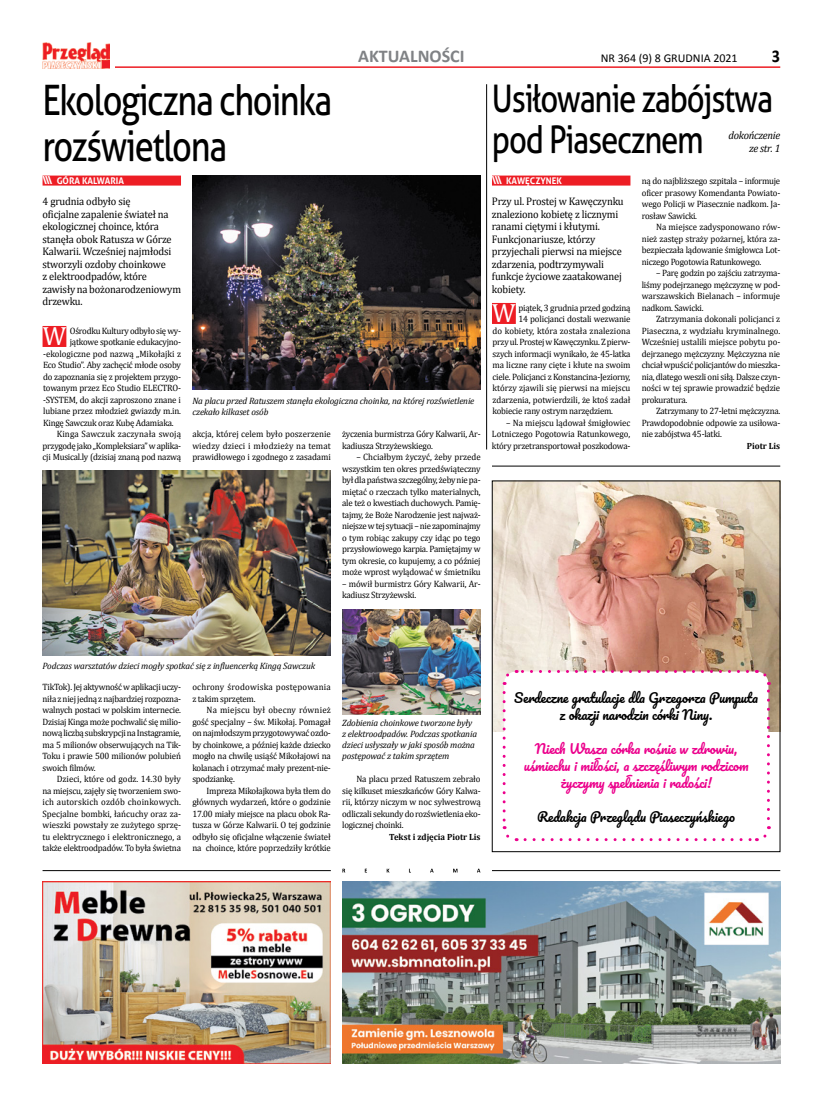
<style>
.page{position:relative;width:820px;height:1106px;background:#fff}
.page>*{position:absolute;margin:0;border:0;box-sizing:border-box;transform-origin:0 0}
.t1{font:42px/46px "Aller";letter-spacing:-.04em;color:#000;scale:.82 1}
.t2{font:38px/41px "Aller";letter-spacing:-.04em;color:#000;scale:.82 1}
.t3{font:26.5px "Cambria";color:#fff;scale:.96 1}
.t4{font:700 18px "Calibri";color:#808285}
.t5{font:700 18px "Calibri";color:#000;scale:.9 1}
.t6{font:13px/17px "Pacifico";color:#000;text-align:center}
.t7{font:13px/17px "Pacifico";color:#ec008c;text-align:center}
.t8{font:12px "Calibri";color:#000}
.t9{font:11px/12.5px "Cambria";letter-spacing:-.015em;color:#000;scale:.95 1}
.t10{font:italic 11px/12.5px "Cambria";letter-spacing:-.025em;color:#000;text-align:right;scale:.96 1}
.t11{font:9.2px/11.5px "Cambria";letter-spacing:-.025em;color:#000;text-align:justify;scale:.96 1}
.t12{font:italic 9.2px/11px "Cambria";letter-spacing:-.015em;color:#000}
.t13{font:9.2px/11.5px "Cambria";letter-spacing:.015em;color:#000;scale:.96 1}
.t14{font:9.2px "Cambria";color:#000;scale:.96 1}
.t15{font:9.2px "Cambria";letter-spacing:.005em;color:#000;scale:.96 1}
.t16{font:700 9.2px "Aller";color:#fff;scale:.96 1}
.t17{font:700 9px "Cambria";color:#000;scale:.96 1}
.s1{font-size:11px}
</style>
<div class="page">
<hr style="left:43px;top:66px;width:737px;height:2px;background:#ed1d24">
<div style="left:43px;top:42px;width:71px;height:26px;background:#fff"></div>
<img style="left:43px;top:42px;width:67px;height:26px">
<img style="left:494px;top:482px;width:284px;height:249px">
<div style="left:504px;top:671px;width:264px;height:168px;background:#fff;border-radius:12px"></div>
<svg style="left:502px;top:692px;width:15px;height:150px"></svg>
<svg style="left:525px;top:826px;width:246px;height:15px"></svg>
<svg style="left:756px;top:668px;width:13px;height:150px"></svg>
<svg style="left:501px;top:670px;width:246px;height:15px"></svg>
<img style="left:342px;top:882px;width:438px;height:181px">
<img style="left:43px;top:882px;width:288px;height:181px">
<div style="left:43px;top:175px;width:138px;height:10px;background:#ed1d24"></div>
<div style="left:43px;top:326px;width:23px;height:21px;background:#ed1d24"></div>
<div style="left:492px;top:175px;width:138px;height:10px;background:#ed1d24"></div>
<div style="left:492px;top:303px;width:23px;height:21px;background:#ed1d24"></div>
<img style="left:192px;top:176px;width:288px;height:214px">
<img style="left:43px;top:471px;width:288px;height:184px">
<img style="left:342px;top:609px;width:138px;height:105px">
<div style="left:492px;top:480px;width:288px;height:372px;border:1px solid #000"></div>
<svg style="left:342px;top:868px;width:138px;height:4px"></svg>
<hr style="left:43px;top:870px;width:288px;height:1px;background:#000">
<hr style="left:492px;top:870px;width:288px;height:1px;background:#000">
<hr style="left:486px;top:84px;width:1px;height:365px;background:#000">
<hr style="left:492px;top:466px;width:288px;height:1px;background:#000">
<h1 class="t1" style="left:43px;top:77px;width:355px">Ekologiczna choinka rozświetlona</h1>
<h3 class="t4" style="left:358px;top:45px;width:108px">AKTUALNOŚCI</h3>
<h3 class="t8" style="left:600px;top:51px;width:138px">NR 364 (9) 8 GRUDNIA 2021</h3>
<h3 class="t5" style="left:771px;top:45px;width:11px">3</h3>
<h2 class="t2" style="left:492px;top:78px;width:344px">Usiłowanie zabójstwa pod Piasecznem</h2>
<p class="t10" style="left:728px;top:128px;width:55px">dokończenie ze str. 1</p>
<p class="t16" style="left:43px;top:175px;width:86px"><span class="s1">\\\</span> GÓRA KALWARIA</p>
<p class="t9" style="left:43px;top:195px;width:147px">4 grudnia odbyło się<br>oficjalne zapalenie świateł na ekologicznej choince, która stanęła obok Ratusza w Górze<br>Kalwarii. Wcześniej najmłodsi stworzyli ozdoby choinkowe<br>z elektroodpadów, które zawisły na bożonarodzeniowym drzewku.</p>
<h3 class="t3" style="left:43px;top:320px;width:26px">W</h3>
<p class="t11" style="left:70px;top:325px;width:117px">Ośrodku Kultury odbyło się wy-</p>
<p class="t11" style="left:70px;top:336px;width:117px">jątkowe spotkanie edukacyjno-</p>
<p class="t14" style="left:43px;top:348px;width:145px">-ekologiczne pod nazwą „Mikołajki z</p>
<p class="t11" style="left:43px;top:359px;width:145px">Eco Studio”. Aby zachęcić młode osoby</p>
<p class="t11" style="left:43px;top:371px;width:145px">do zapoznania się z projektem przygo-</p>
<p class="t11" style="left:43px;top:382px;width:145px">towanym przez Eco Studio ELECTRO-</p>
<p class="t11" style="left:43px;top:394px;width:145px">-SYSTEM, do akcji zaproszono znane i</p>
<p class="t11" style="left:43px;top:405px;width:145px">lubiane przez młodzież gwiazdy m.in.</p>
<p class="t11" style="left:43px;top:417px;width:137px">Kingę Sawczuk oraz Kubę Adamiaka.</p>
<p class="t13" style="left:57px;top:428px;width:131px">Kinga Sawczuk zaczynała swoją</p>
<p class="t11" style="left:43px;top:440px;width:146px">przygodę jako „Kompleksiara” w aplika-</p>
<p class="t11" style="left:43px;top:451px;width:146px">cji Musical.ly (dzisiaj znaną pod nazwą</p>
<p class="t12" style="left:192px;top:395px;width:283px">Na placu przed Ratuszem stanęła ekologiczna choinka, na której rozświetlenie czekało kilkaset osób</p>
<p class="t11" style="left:192px;top:428px;width:146px">akcja, której celem było poszerzenie wiedzy dzieci i młodzieży na temat prawidłowego i zgodnego z zasadami</p>
<p class="t11" style="left:342px;top:428px;width:146px">życzenia burmistrza Góry Kalwarii, Ar&shy;kadiusza Strzyżewskiego.</p>
<p class="t11" style="left:342px;top:451px;width:146px;text-indent:14px">– Chciałbym życzyć, żeby przede wszystkim ten okres przedświąteczny był dla państwa szczególny, żeby nie pa&shy;miętać o rzeczach tylko materialnych, ale też o kwestiach duchowych. Pamię&shy;tajmy, że Boże Narodzenie jest najważ&shy;niejsze w tej sytuacji – nie zapominajmy o tym robiąc zakupy czy idąc po tego przysłowiowego karpia. Pamiętajmy w tym okresie, co kupujemy, a co później może wprost wylądować w śmietniku</p>
<p class="t11" style="left:342px;top:578px;width:146px">– mówił burmistrz Góry Kalwarii, Ar&shy;kadiusz Strzyżewski.</p>
<p class="t16" style="left:492px;top:175px;width:74px"><span class="s1">\\\</span> KAWĘCZYNEK</p>
<p class="t9" style="left:492px;top:195px;width:140px">Przy ul. Prostej w Kawęczynku znaleziono kobietę z licznymi ranami ciętymi i kłutymi.<br>Funkcjonariusze, którzy przyjechali pierwsi na miejsce zdarzenia, podtrzymywali funkcje życiowe zaatakowanej kobiety.</p>
<h3 class="t3" style="left:492px;top:297px;width:26px">W</h3>
<p class="t11" style="left:518px;top:302px;width:118px">piątek, 3 grudnia przed godziną</p>
<p class="t11" style="left:518px;top:313px;width:118px">14 policjanci dostali wezwanie</p>
<p class="t15" style="left:492px;top:325px;width:145px">do kobiety, która została znaleziona</p>
<p class="t11" style="left:492px;top:336px;width:145px">przy ul. Prostej w Kawęczynku. Z pierw-</p>
<p class="t11" style="left:492px;top:348px;width:145px">szych informacji wynikało, że 45-latka</p>
<p class="t11" style="left:492px;top:359px;width:145px">ma liczne rany cięte i kłute na swoim</p>
<p class="t11" style="left:492px;top:371px;width:145px">ciele. Policjanci z Konstancina-Jeziorny,</p>
<p class="t14" style="left:492px;top:382px;width:145px">którzy zjawili się pierwsi na miejscu</p>
<p class="t11" style="left:492px;top:394px;width:145px">zdarzenia, potwierdzili, że ktoś zadał</p>
<p class="t11" style="left:492px;top:405px;width:127px">kobiecie rany ostrym narzędziem.</p>
<p class="t11" style="left:492px;top:417px;width:146px;text-indent:14px">– Na miejscu lądował śmigłowiec Lotniczego Pogotowia Ratunkowego, który przetransportował poszkodowa-</p>
<p class="t11" style="left:641px;top:175px;width:146px">ną do najbliższego szpitala – informuje oficer prasowy Komendanta Powiato&shy;wego Policji w Piasecznie nadkom. Ja&shy;rosław Sawicki.</p>
<p class="t11" style="left:641px;top:221px;width:146px;text-indent:14px">Na miejsce zadysponowano rów&shy;nież zastęp straży pożarnej, która za&shy;bezpieczała lądowanie śmigłowca Lot&shy;niczego Pogotowia Ratunkowego.</p>
<p class="t11" style="left:641px;top:267px;width:146px;text-indent:14px">– Parę godzin po zajściu zatrzyma&shy;liśmy podejrzanego mężczyznę w pod&shy;warszawskich Bielanach – informuje nadkom. Sawicki.</p>
<p class="t11" style="left:641px;top:313px;width:146px;text-indent:14px">Zatrzymania dokonali policjanci z Piaseczna, z wydziału kryminalnego.<br>Wcześniej ustalili miejsce pobytu po&shy;dejrzanego mężczyzny. Mężczyzna nie chciał wpuścić policjantów do mieszka&shy;nia, dlatego weszli oni siłą. Dalsze czyn&shy;ności w tej sprawie prowadzić będzie prokuratura.</p>
<p class="t11" style="left:641px;top:405px;width:146px;text-indent:14px">Zatrzymany to 27-letni mężczyzna.<br>Prawdopodobnie odpowie za usiłowa&shy;nie zabójstwa 45-latki.</p>
<p class="t17" style="left:746px;top:439px;width:36px">Piotr Lis</p>
<p class="t12" style="left:43px;top:660px;width:274px">Podczas warsztatów dzieci mogły spotkać się z influencerką Kingą Sawczuk</p>
<p class="t11" style="left:43px;top:681px;width:146px">TikTok). Jej aktywność w aplikacji uczy&shy;niła z niej jedną z najbardziej rozpozna&shy;walnych postaci w polskim internecie.<br>Dzisiaj Kinga może pochwalić się milio&shy;nową liczbą subskrypcji na Instagramie, ma 5 milionów obserwujących na Tik-Toku i prawie 500 milionów polubień swoich filmów.</p>
<p class="t11" style="left:43px;top:773px;width:146px;text-indent:14px">Dzieci, które od godz. 14.30 były na miejscu, zajęły się tworzeniem swo&shy;ich autorskich ozdób choinkowych.<br>Specjalne bombki, łańcuchy oraz za&shy;wieszki powstały ze zużytego sprzę&shy;tu elektrycznego i elektronicznego, a także elektroodpadów. To była świetna</p>
<p class="t13" style="left:192px;top:681px;width:146px">ochrony środowiska postępowania z takim sprzętem.</p>
<p class="t11" style="left:192px;top:704px;width:146px;text-indent:14px">Na miejscu był obecny również gość specjalny – św. Mikołaj. Pomagał on najmłodszym przygotowywać ozdo&shy;by choinkowe, a później każde dziecko mogło na chwilę usiąść Mikołajowi na kolanach i otrzymać mały prezent-nie&shy;spodziankę.</p>
<p class="t11" style="left:192px;top:785px;width:146px;text-indent:14px">Impreza Mikołajkowa była tłem do głównych wydarzeń, które o godzinie 17.00 miały miejsce na placu obok Ra&shy;tusza w Górze Kalwarii. O tej godzinie odbyło się oficjalne włączenie świateł na choince, które poprzedziły krótkie</p>
<p class="t12" style="left:342px;top:716px;width:136px">Zdobienia choinkowe tworzone były z elektroodpadów. Podczas spotkania dzieci usłyszały w jaki sposób można postępować z takim sprzętem</p>
<p class="t11" style="left:342px;top:773px;width:146px;text-indent:14px">Na placu przed Ratuszem zebrało się kilkuset mieszkańców Góry Kalwa&shy;rii, którzy niczym w noc sylwestrową odliczali sekundy do rozświetlenia eko&shy;logicznej choinki.</p>
<p class="t17" style="left:389px;top:830px;width:97px">Tekst i zdjęcia Piotr Lis</p>
<h3 class="t6" style="left:514px;top:690px;width:245px">Serdeczne gratulacje dla Grzegorza Pumputa z okazji narodzin córki Niny.</h3>
<h3 class="t7" style="left:523px;top:741px;width:226px">Niech Wasza córka rośnie w zdrowiu, uśmiechu i miłości, a szczęśliwym rodzicom życzymy spełnienia i radości!</h3>
<h3 class="t6" style="left:537px;top:809px;width:199px">Redakcja Przeglądu Piaseczyńskiego</h3>
</div>
